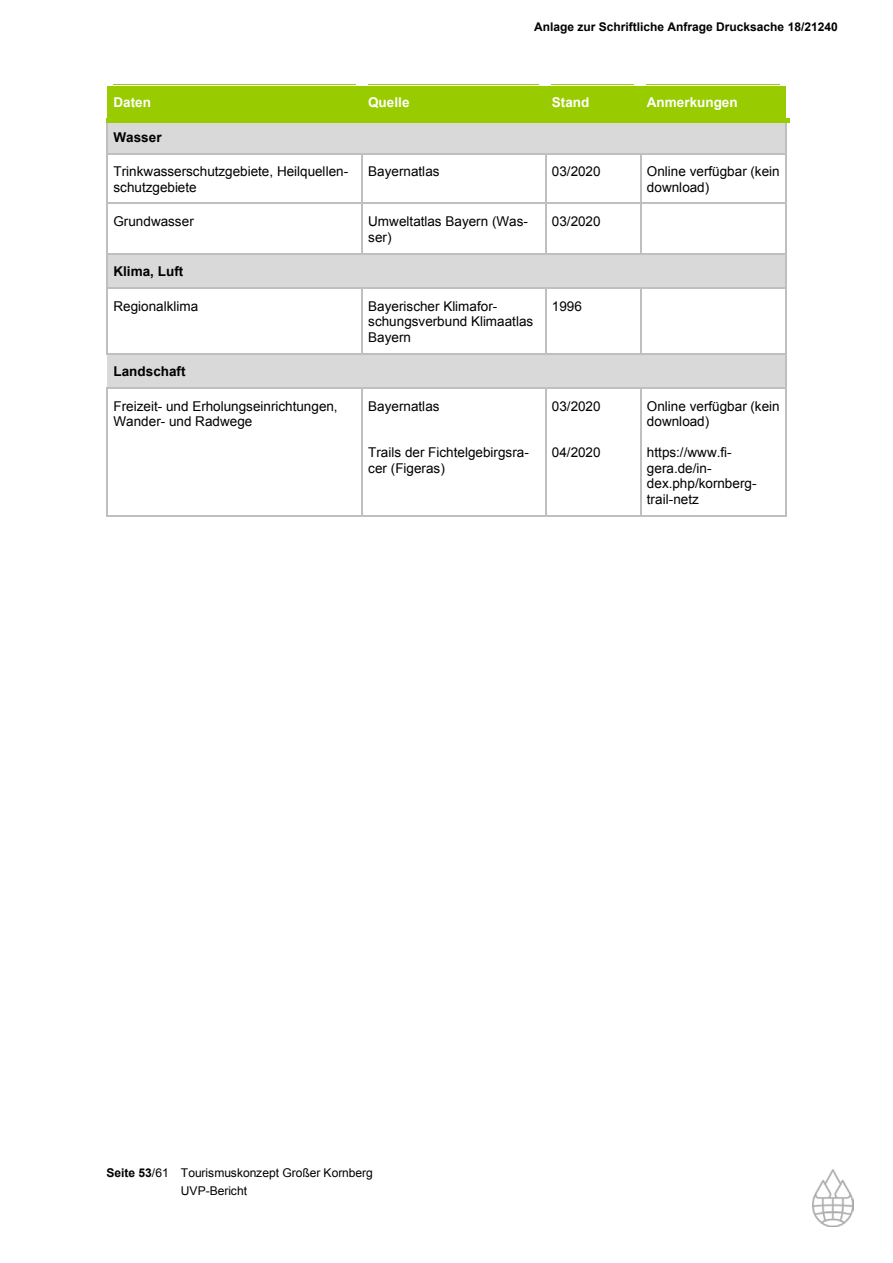
<style>
.page{position:relative;width:893px;height:1263px;background:#fff}
.page>*{position:absolute;margin:0;border:0;box-sizing:border-box;transform-origin:0 0}
.t1{font:13.5px/15.5px "Arial";letter-spacing:.005em;color:#000}
.t2{font:700 13.5px "Arial";color:#fff}
.t3{font:700 13.5px "Arial";color:#000}
.t4{font:12px/18px "Arial";letter-spacing:-.005em;color:#000}
.t5{font:700 12px "Arial";color:#000}
.s1{font-weight:700}
</style>
<div class="page">
<img style="left:812px;top:1169px;width:41px;height:58px">
<div style="left:107px;top:85px;width:255px;height:33px;background:#9c0"></div>
<hr style="left:107px;top:85px;width:255px;height:1px;background:#fff">
<div style="left:362px;top:85px;width:184px;height:33px;background:#9c0"></div>
<hr style="left:362px;top:85px;width:184px;height:1px;background:#fff">
<div style="left:546px;top:85px;width:94px;height:33px;background:#9c0"></div>
<hr style="left:546px;top:85px;width:94px;height:1px;background:#fff">
<div style="left:640px;top:85px;width:146px;height:33px;background:#9c0"></div>
<hr style="left:640px;top:85px;width:146px;height:1px;background:#fff">
<div style="left:107px;top:120px;width:679px;height:33px;background:#d9d9d9"></div>
<svg style="left:106px;top:118px;width:6px;height:5px"></svg>
<div style="left:112px;top:118px;width:250px;height:5px;background:#9c0"></div>
<svg style="left:362px;top:118px;width:4px;height:5px"></svg>
<div style="left:366px;top:118px;width:180px;height:5px;background:#9c0"></div>
<svg style="left:546px;top:118px;width:4px;height:5px"></svg>
<div style="left:550px;top:118px;width:91px;height:5px;background:#9c0"></div>
<svg style="left:641px;top:118px;width:4px;height:5px"></svg>
<div style="left:645px;top:118px;width:141px;height:5px;background:#9c0"></div>
<svg style="left:786px;top:118px;width:4px;height:5px"></svg>
<hr style="left:106px;top:123px;width:1px;height:30px;background:#bfbfbf">
<hr style="left:786px;top:123px;width:1px;height:30px;background:#bfbfbf">
<hr style="left:107px;top:153px;width:254px;height:1px;background:#bfbfbf">
<hr style="left:362px;top:153px;width:183px;height:1px;background:#bfbfbf">
<hr style="left:546px;top:153px;width:94px;height:1px;background:#bfbfbf">
<hr style="left:641px;top:153px;width:145px;height:1px;background:#bfbfbf">
<hr style="left:106px;top:154px;width:1px;height:49px;background:#bfbfbf">
<hr style="left:361px;top:154px;width:1px;height:49px;background:#bfbfbf">
<hr style="left:545px;top:154px;width:1px;height:49px;background:#bfbfbf">
<hr style="left:640px;top:154px;width:1px;height:49px;background:#bfbfbf">
<hr style="left:786px;top:154px;width:1px;height:49px;background:#bfbfbf">
<hr style="left:107px;top:203px;width:254px;height:1px;background:#bfbfbf">
<hr style="left:362px;top:203px;width:183px;height:1px;background:#bfbfbf">
<hr style="left:546px;top:203px;width:94px;height:1px;background:#bfbfbf">
<hr style="left:641px;top:203px;width:145px;height:1px;background:#bfbfbf">
<hr style="left:106px;top:204px;width:1px;height:49px;background:#bfbfbf">
<hr style="left:361px;top:204px;width:1px;height:49px;background:#bfbfbf">
<hr style="left:545px;top:204px;width:1px;height:49px;background:#bfbfbf">
<hr style="left:640px;top:204px;width:1px;height:49px;background:#bfbfbf">
<hr style="left:786px;top:204px;width:1px;height:49px;background:#bfbfbf">
<div style="left:113px;top:254px;width:667px;height:25px;background:#d9d9d9"></div>
<hr style="left:107px;top:254px;width:679px;height:1px;background:#fff">
<hr style="left:107px;top:253px;width:254px;height:1px;background:#bfbfbf">
<hr style="left:362px;top:253px;width:183px;height:1px;background:#bfbfbf">
<hr style="left:546px;top:253px;width:94px;height:1px;background:#bfbfbf">
<hr style="left:641px;top:253px;width:145px;height:1px;background:#bfbfbf">
<div style="left:107px;top:279px;width:679px;height:8px;background:#d9d9d9"></div>
<hr style="left:106px;top:254px;width:1px;height:33px;background:#bfbfbf">
<hr style="left:786px;top:254px;width:1px;height:33px;background:#bfbfbf">
<hr style="left:107px;top:287px;width:254px;height:2px;background:#bfbfbf">
<hr style="left:362px;top:287px;width:183px;height:2px;background:#bfbfbf">
<hr style="left:546px;top:287px;width:94px;height:2px;background:#bfbfbf">
<hr style="left:641px;top:287px;width:145px;height:2px;background:#bfbfbf">
<hr style="left:106px;top:289px;width:1px;height:64px;background:#bfbfbf">
<hr style="left:361px;top:289px;width:1px;height:64px;background:#bfbfbf">
<hr style="left:545px;top:289px;width:1px;height:64px;background:#bfbfbf">
<hr style="left:640px;top:289px;width:1px;height:64px;background:#bfbfbf">
<hr style="left:786px;top:289px;width:1px;height:64px;background:#bfbfbf">
<div style="left:113px;top:354px;width:667px;height:25px;background:#d9d9d9"></div>
<hr style="left:107px;top:354px;width:679px;height:1px;background:#fff">
<hr style="left:109px;top:353px;width:252px;height:1px;background:#bfbfbf">
<hr style="left:362px;top:353px;width:183px;height:1px;background:#bfbfbf">
<hr style="left:546px;top:353px;width:94px;height:1px;background:#bfbfbf">
<hr style="left:641px;top:353px;width:145px;height:1px;background:#bfbfbf">
<div style="left:107px;top:379px;width:679px;height:9px;background:#d9d9d9"></div>
<hr style="left:786px;top:354px;width:1px;height:34px;background:#bfbfbf">
<hr style="left:109px;top:388px;width:252px;height:1px;background:#bfbfbf">
<hr style="left:362px;top:388px;width:183px;height:1px;background:#bfbfbf">
<hr style="left:546px;top:388px;width:94px;height:1px;background:#bfbfbf">
<hr style="left:641px;top:388px;width:145px;height:1px;background:#bfbfbf">
<hr style="left:106px;top:389px;width:1px;height:126px;background:#bfbfbf">
<hr style="left:107px;top:515px;width:254px;height:1px;background:#bfbfbf">
<hr style="left:361px;top:389px;width:1px;height:126px;background:#bfbfbf">
<hr style="left:362px;top:515px;width:183px;height:1px;background:#bfbfbf">
<hr style="left:545px;top:389px;width:1px;height:126px;background:#bfbfbf">
<hr style="left:546px;top:515px;width:94px;height:1px;background:#bfbfbf">
<hr style="left:640px;top:389px;width:1px;height:126px;background:#bfbfbf">
<hr style="left:641px;top:515px;width:145px;height:1px;background:#bfbfbf">
<hr style="left:786px;top:389px;width:1px;height:126px;background:#bfbfbf">
<p class="t5" style="left:534px;top:19px;width:305px">Anlage zur Schriftliche Anfrage Drucksache 18/21240</p>
<p class="t2" style="left:113px;top:93px;width:39px">Daten</p>
<p class="t2" style="left:368px;top:93px;width:43px">Quelle</p>
<p class="t2" style="left:552px;top:93px;width:39px">Stand</p>
<p class="t2" style="left:647px;top:93px;width:92px">Anmerkungen</p>
<p class="t3" style="left:113px;top:128px;width:50px">Wasser</p>
<p class="t1" style="left:113px;top:164px;width:236px">Trinkwasserschutzgebiete, Heilquellen&shy;schutzgebiete</p>
<p class="t1" style="left:368px;top:164px;width:73px">Bayernatlas</p>
<p class="t1" style="left:552px;top:164px;width:50px">03/2020</p>
<p class="t1" style="left:647px;top:164px;width:134px">Online verfügbar (kein download)</p>
<p class="t1" style="left:113px;top:214px;width:82px">Grundwasser</p>
<p class="t1" style="left:368px;top:214px;width:161px">Umweltatlas Bayern (Was&shy;ser)</p>
<p class="t1" style="left:552px;top:214px;width:50px">03/2020</p>
<p class="t3" style="left:113px;top:263px;width:71px">Klima, Luft</p>
<p class="t1" style="left:113px;top:298px;width:86px">Regionalklima</p>
<p class="t1" style="left:368px;top:298px;width:166px">Bayerischer Klimafor&shy;schungsverbund Klimaatlas<br>Bayern</p>
<p class="t1" style="left:552px;top:298px;width:32px">1996</p>
<p class="t3" style="left:113px;top:362px;width:74px">Landschaft</p>
<p class="t1" style="left:113px;top:398px;width:226px">Freizeit- und Erholungseinrichtungen,<br>Wander- und Radwege</p>
<p class="t1" style="left:368px;top:398px;width:73px">Bayernatlas</p>
<p class="t1" style="left:368px;top:445px;width:162px">Trails der Fichtelgebirgsra&shy;cer (Figeras)</p>
<p class="t1" style="left:647px;top:398px;width:134px">Online verfügbar (kein download)</p>
<p class="t1" style="left:647px;top:445px;width:111px">https://www.fi&shy;gera.de/in&shy;dex.php/kornberg&shy;trail-netz</p>
<p class="t1" style="left:552px;top:398px;width:50px">03/2020</p>
<p class="t1" style="left:552px;top:445px;width:50px">04/2020</p>
<p class="t4" style="left:181px;top:1163px;width:193px;text-indent:-75px"><span class="s1">Seite 53</span>/61 Tourismuskonzept Großer Kornberg<br>UVP-Bericht</p>
</div>
